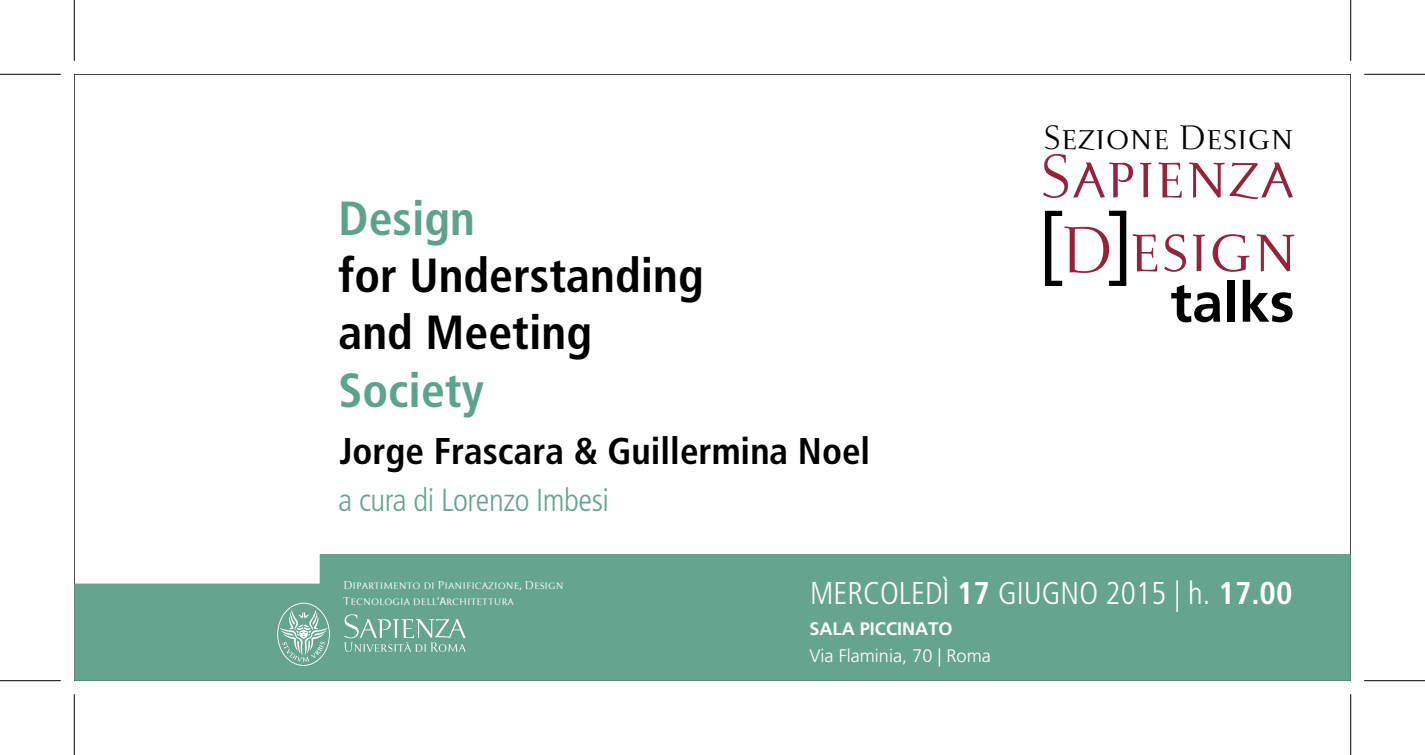
<style>
.page{position:relative;width:1425px;height:755px;background:#fff}
.page>*{position:absolute;margin:0;border:0;box-sizing:border-box;transform-origin:0 0}
.t1{font:60.52px "Sapienza Regular SC";color:#94243c}
.t2{font:700 55.8px "Frutiger LT Std";color:#000001}
.t3{font:700 condensed 47.93px/57.4px "Frutiger LT Std";color:#000001}
.t4{font:700 condensed 47.93px "Frutiger LT Std";color:#5da28d}
.t5{font:700 condensed 37.12px "Frutiger LT Std";color:#000001}
.t6{font:33.3px "Sapienza Regular SC";color:#000001}
.t7{font:300 condensed 31.95px "Frutiger LT Std";letter-spacing:-.015em;color:#65a590}
.t8{font:300 condensed 31.5px "Frutiger LT Std";color:#fff}
.t9{font:300 18.22px "Frutiger LT Std";color:#fff}
.t10{font:700 18.22px "Frutiger LT Std";color:#fff}
.t11{font:11.25px/15.8px "Sapienza Regular SC";color:#fff}
.s1{font-family:"Myriad"}
.s2{font-family:"Myriad Pro"}
.s3{font-weight:700}
</style>
<div class="page">
<div style="left:74px;top:554px;width:1276px;height:126px;background:#65a590"></div>
<svg style="left:344px;top:614px;width:121px;height:38px"></svg>
<svg style="left:277px;top:602px;width:53px;height:63px"></svg>
<svg style="left:1132px;top:234px;width:25px;height:37px"></svg>
<svg style="left:1164px;top:234px;width:21px;height:38px"></svg>
<svg style="left:1193px;top:234px;width:11px;height:37px"></svg>
<svg style="left:1212px;top:234px;width:37px;height:38px"></svg>
<svg style="left:1256px;top:234px;width:37px;height:37px"></svg>
<svg style="left:1044px;top:211px;width:82px;height:75px"></svg>
<hr style="left:0;top:74px;width:61px;height:1px;background:#000">
<hr style="left:1363px;top:74px;width:61px;height:1px;background:#000">
<hr style="left:0;top:680px;width:61px;height:1px;background:#000">
<hr style="left:1363px;top:680px;width:61px;height:1px;background:#000">
<hr style="left:74px;top:0;width:1px;height:61px;background:#000">
<hr style="left:74px;top:694px;width:1px;height:60px;background:#000">
<hr style="left:1349px;top:0;width:1px;height:61px;background:#000">
<hr style="left:1349px;top:694px;width:1px;height:60px;background:#000">
<h3 class="t4" style="left:338px;top:189px;width:138px">Design</h3>
<h3 class="t3" style="left:338px;top:247px;width:366px">for Understanding and Meeting</h3>
<h3 class="t4" style="left:338px;top:362px;width:147px">Society</h3>
<h3 class="t5" style="left:339px;top:429px;width:532px">Jorge Frascara &amp; Guillermina Noel</h3>
<h3 class="t7" style="left:338px;top:481px;width:272px">a cura di Lorenzo Imbesi</h3>
<h3 class="t6" style="left:1042px;top:125px;width:252px">Sezione Design</h3>
<h1 class="t1" style="left:1039px;top:154px;width:256px">Sapienza</h1>
<h2 class="t2" style="left:1170px;top:269px;width:125px">talks</h2>
<p class="t11" style="left:343px;top:578px;width:222px">Dipartimento di Pianificazione<span class="s1">,</span> Design<br>Tecnologia dell<span class="s1">’</span><span class="s2">A</span>rchitettura</p>
<h3 class="t8" style="left:810px;top:575px;width:483px">MERCOLEDÌ <span class="s3">17</span> GIUGNO 2015 | h. <span class="s3">17.00</span></h3>
<h3 class="t10" style="left:809px;top:617px;width:145px">SALA PICCINATO</h3>
<h3 class="t9" style="left:809px;top:644px;width:183px">Via Flaminia, 70 | Roma</h3>
</div>
